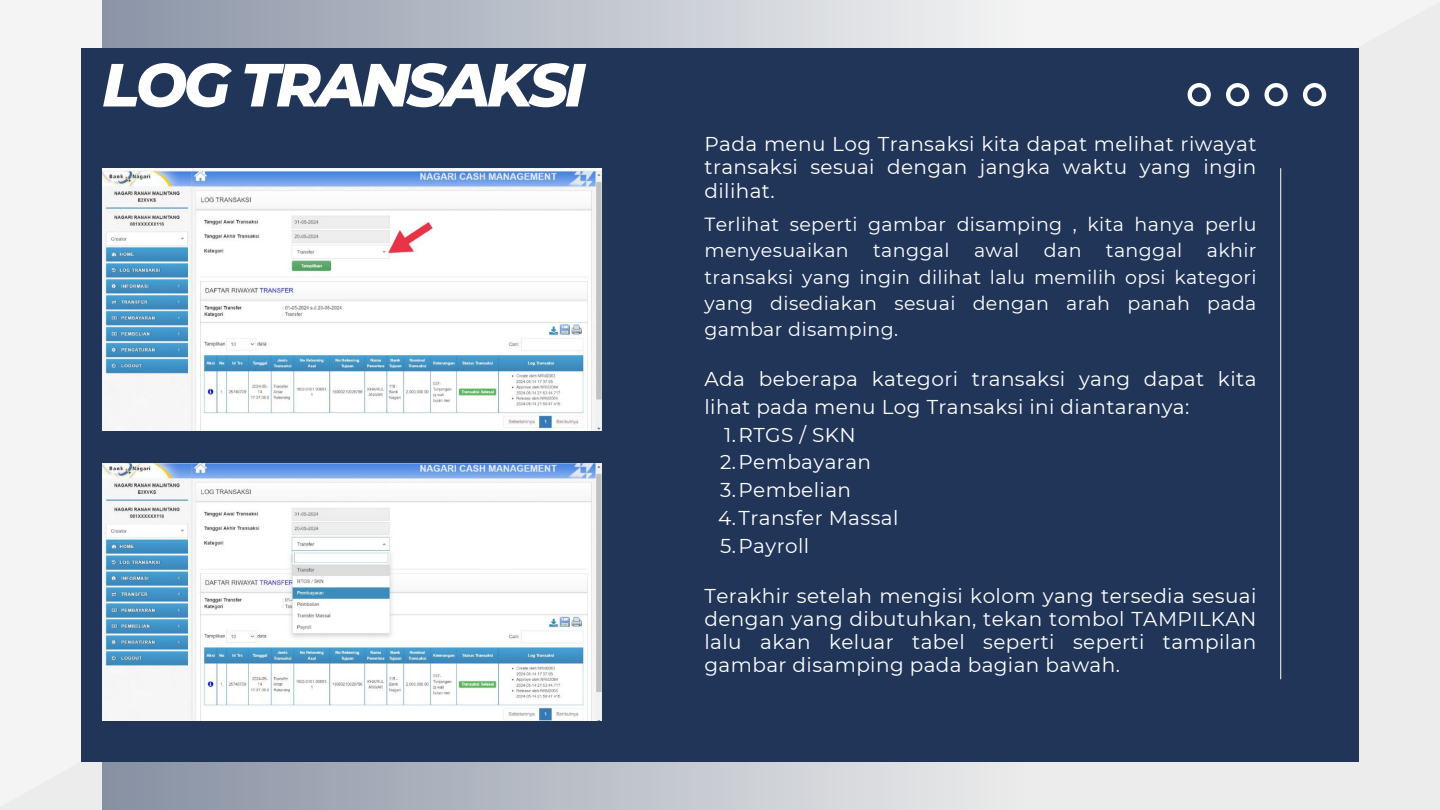
<style>
.page{position:relative;width:1440px;height:810px;background:#ececec}
.page>*{position:absolute;margin:0;border:0;box-sizing:border-box;transform-origin:0 0}
.t1{font:italic 800 60.8px "Montserrat";letter-spacing:-.06em;color:#fff}
.t2{font:20px/23.2px "Montserrat";letter-spacing:.02em;color:#fff;text-align:justify}
.t3{font:19px/26.2px "Montserrat";letter-spacing:.02em;color:#fff}
</style>
<div class="page">
<div style="left:102px;top:0;width:925px;height:810px;background:linear-gradient(to right,#8892a4,#efefef)"></div>
<div style="left:81px;top:48px;width:1278px;height:714px;background:#213559"></div>
<svg style="left:1188px;top:83px;width:138px;height:23px"></svg>
<hr style="left:1280px;top:168px;width:1px;height:511px;background:#fff">
<img style="left:102px;top:168px;width:500px;height:263px">
<img style="left:102px;top:464px;width:500px;height:256px">
<h1 class="t1" style="left:102px;top:48px;width:485px">LOG TRANSAKSI</h1>
<p class="t2" style="left:705px;top:132px;width:553px">Pada menu Log Transaksi kita dapat melihat riwayat transaksi sesuai dengan jangka waktu yang ingin dilihat.</p>
<p class="t3" style="left:705px;top:211px;width:553px">Terlihat seperti gambar disamping , kita hanya perlu menyesuaikan</p>
<p class="t3" style="left:705px;top:237px;width:553px;text-align:justify;text-indent:502px">akhir transaksi yang ingin dilihat lalu memilih opsi kategori yang disediakan sesuai dengan arah panah pada gambar disamping.</p>
<p class="t2" style="left:705px;top:367px;width:553px">Ada beberapa kategori transaksi yang dapat kita</p>
<p class="t2" style="left:705px;top:395px;width:486px">lihat pada menu Log Transaksi ini diantaranya:</p>
<p class="t2" style="left:724px;top:423px;width:133px">1.RTGS / SKN</p>
<p class="t2" style="left:720px;top:451px;width:152px">2.Pembayaran</p>
<p class="t2" style="left:720px;top:478px;width:132px">3.Pembelian</p>
<p class="t2" style="left:718px;top:506px;width:182px">4.Transfer Massal</p>
<p class="t2" style="left:720px;top:534px;width:91px">5.Payroll</p>
<p class="t2" style="left:705px;top:584px;width:553px">Terakhir setelah mengisi kolom yang tersedia sesuai dengan yang dibutuhkan, tekan tombol TAMPILKAN lalu akan keluar tabel seperti seperti tampilan gambar disamping pada bagian bawah.</p>
<p class="t3" style="left:873px;top:237px;width:78px">tanggal</p>
<p class="t3" style="left:974px;top:237px;width:47px">awal</p>
<p class="t3" style="left:1044px;top:237px;width:39px">dan</p>
<p class="t3" style="left:1106px;top:237px;width:78px">tanggal</p>
</div>
